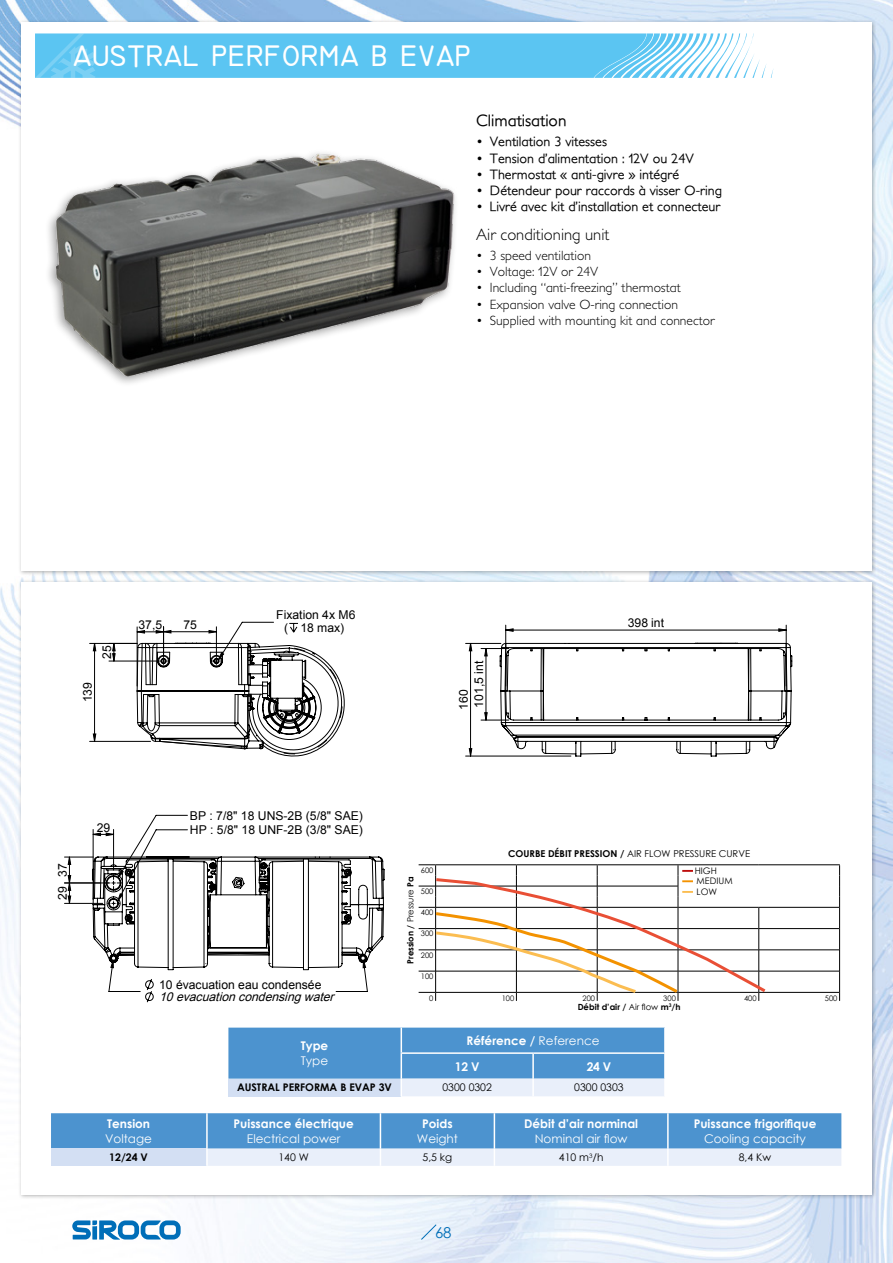
<style>
.page{position:relative;width:893px;height:1263px;background:#fff}
.page>*{position:absolute;margin:0;border:0;box-sizing:border-box;transform-origin:0 0}
.t1{font:700 30px "Technic";color:#fff}
.t2{font:300 16.5px "Petita";color:#000}
.t3{font:500 16.5px "Petita";color:#000}
.t4{font:15px "Century Gothic";color:#006eb8}
.t5{font:500 13.5px "Petita";color:#000}
.t6{font:300 13.5px "Petita";color:#000}
.t7{font:12.15px/15.5px "Arial";color:#000}
.t8{font:italic 12.15px "Arial";color:#000}
.t9{font:700 12px/26.2px "Century Gothic";color:#fff}
.t10{font:12px "Century Gothic";color:#fff}
.t11{font:10.5px "Century Gothic";color:#000}
.t12{font:700 10.5px "Century Gothic";color:#000}
.t13{font:700 9.45px "Century Gothic";color:#000}
.t14{font:9px/10.4px "Century Gothic";color:#000}
.t15{font:700 8.55px "Century Gothic";color:#000}
.t16{font:7.5px "Century Gothic";color:#000}
.s1{font-weight:400}
</style>
<div class="page">
<img style="left:0;top:0;width:893px;height:1263px">
<svg style="left:72px;top:1220px;width:109px;height:19px"></svg>
<svg style="left:421px;top:1224px;width:16px;height:16px"></svg>
<div style="left:18px;top:19px;width:858px;height:557px;background:#000;opacity:.3"></div>
<div style="left:21px;top:22px;width:851px;height:549px;background:#fff"></div>
<div style="left:21px;top:583px;width:851px;height:612px;background:#fff"></div>
<svg style="left:35px;top:33px;width:738px;height:45px;background:#72cdf3"></svg>
<img style="left:48px;top:153px;width:407px;height:230px">
<svg style="left:51px;top:1113px;width:790px;height:53px;background:#80b1dd"></svg>
<hr style="left:667px;top:1113px;width:2px;height:36px;background:#fff">
<hr style="left:892px;top:600px;width:1px;height:186px;background:#c0c0c0">
<hr style="left:51px;top:1262px;width:824px;height:1px;background:#c0c0c0">
<svg style="left:93px;top:621px;width:700px;height:136px"></svg>
<svg style="left:228px;top:1027px;width:437px;height:69px;background:#75aada"></svg>
<hr style="left:401px;top:1052px;width:132px;height:2px;background:#fff">
<hr style="left:533px;top:1052px;width:133px;height:2px;background:#fff">
<hr style="left:759px;top:864px;width:81px;height:1px;background:#000">
<hr style="left:759px;top:907px;width:80px;height:1px;background:#000">
<hr style="left:759px;top:928px;width:80px;height:1px;background:#000">
<hr style="left:759px;top:949px;width:80px;height:1px;background:#000">
<hr style="left:759px;top:971px;width:80px;height:1px;background:#000">
<hr style="left:759px;top:992px;width:80px;height:1px;background:#000">
<svg style="left:839px;top:865px;width:1px;height:136px"></svg>
<hr style="left:892px;top:793px;width:1px;height:234px;background:#c0c0c0">
<hr style="left:48px;top:1262px;width:386px;height:1px;background:#c0c0c0">
<hr style="left:496px;top:904px;width:1px;height:100px;background:#000">
<hr style="left:787px;top:904px;width:1px;height:100px;background:#000">
<hr style="left:837px;top:793px;width:1px;height:179px;background:#000">
<svg style="left:65px;top:814px;width:704px;height:189px"></svg>
<h1 class="t1" style="left:73px;top:39px;width:400px">AUSTRAL PERFORMA B EVAP</h1>
<p class="t3" style="left:476px;top:111px;width:92px">Climatisation</p>
<p class="t5" style="left:476px;top:134px;width:132px">• Ventilation 3 vitesses</p>
<p class="t5" style="left:476px;top:150px;width:219px">• Tension d’alimentation : 12V ou 24V</p>
<p class="t5" style="left:476px;top:166px;width:204px">• Thermostat « anti-givre » intégré</p>
<p class="t5" style="left:476px;top:182px;width:247px">• Détendeur pour raccords à visser O-ring</p>
<p class="t5" style="left:476px;top:199px;width:246px">• Livré avec kit d’installation et connecteur</p>
<p class="t2" style="left:476px;top:224px;width:135px">Air conditioning unit</p>
<p class="t6" style="left:476px;top:248px;width:116px">• 3 speed ventilation</p>
<p class="t6" style="left:476px;top:264px;width:124px">• Voltage: 12V or 24V</p>
<p class="t6" style="left:476px;top:280px;width:206px">• Including “anti-freezing” thermostat</p>
<p class="t6" style="left:476px;top:296px;width:203px">• Expansion valve O-ring connection</p>
<p class="t6" style="left:476px;top:312px;width:240px">• Supplied with mounting kit and connector</p>
<p class="t7" style="left:80px;top:702px;width:22px;rotate:-90deg">139</p>
<p class="t7" style="left:99px;top:659px;width:15px;rotate:-90deg">25</p>
<p class="t7" style="left:139px;top:617px;width:25px">37,5</p>
<p class="t7" style="left:276px;top:609px;width:81px;line-height:12.1px;text-align:center">Fixation 4x M6 ( 18 max)</p>
<p class="t7" style="left:183px;top:617px;width:15px">75</p>
<p class="t7" style="left:628px;top:615px;width:38px">398 int</p>
<p class="t7" style="left:456px;top:710px;width:50px;rotate:-90deg">160<br>101,5 int</p>
<p class="t7" style="left:55px;top:877px;width:15px;rotate:-90deg">37</p>
<p class="t7" style="left:55px;top:900px;width:15px;rotate:-90deg">29</p>
<p class="t7" style="left:58px;top:902px;width:15px;rotate:-90deg">37</p>
<p class="t7" style="left:97px;top:820px;width:15px">29</p>
<p class="t7" style="left:190px;top:809px;width:175px;line-height:14.2px">BP : 7/8" 18 UNS-2B (5/8" SAE)<br>HP : 5/8" 18 UNF-2B (3/8" SAE)</p>
<p class="t7" style="left:159px;top:977px;width:164px">10 évacuation eau condensée</p>
<p class="t8" style="left:159px;top:988px;width:180px">10evacuationcondensingwater</p>
<p class="t9" style="left:301px;top:1033px;width:29px">Type</p>
<p class="t10" style="left:301px;top:1053px;width:29px">Type</p>
<p class="t13" style="left:508px;top:847px;width:243px">COURBE DÉBIT PRESSION / <span class="s1">AIR FLOW PRESSURE CURVE</span></p>
<p class="t16" style="left:421px;top:865px;width:14px">600</p>
<p class="t14" style="left:695px;top:865px;width:39px">HIGH<br>MEDIUM</p>
<p class="t16" style="left:421px;top:886px;width:14px">500</p>
<p class="t14" style="left:697px;top:886px;width:22px">LOW</p>
<p class="t16" style="left:421px;top:908px;width:14px">400</p>
<p class="t16" style="left:421px;top:929px;width:14px">300</p>
<p class="t16" style="left:421px;top:950px;width:14px">200</p>
<p class="t16" style="left:421px;top:972px;width:14px">100</p>
<p class="t16" style="left:429px;top:993px;width:6px">0</p>
<p class="t16" style="left:502px;top:993px;width:14px">100</p>
<p class="t16" style="left:582px;top:993px;width:14px">200</p>
<p class="t16" style="left:663px;top:993px;width:14px">300</p>
<p class="t16" style="left:744px;top:993px;width:14px">400</p>
<p class="t16" style="left:825px;top:993px;width:14px">500</p>
<p class="t15" style="left:578px;top:1001px;width:104px">Débit d’air / <span class="s1">Air flow</span> m<sup>3</sup>/h</p>
<p class="t15" style="left:405px;top:964px;width:89px;rotate:-90deg">Pression / <span class="s1">Pressure</span> Pa</p>
<p class="t9" style="left:455px;top:1027px;width:146px;text-indent:12px">Référence / <span class="s1">Reference<br></span>12 V</p>
<p class="t9" style="left:587px;top:1053px;width:26px">24 V</p>
<p class="t12" style="left:237px;top:1081px;width:156px">AUSTRAL PERFORMA B EVAP 3V</p>
<p class="t11" style="left:442px;top:1081px;width:51px">0300 0302</p>
<p class="t11" style="left:574px;top:1081px;width:51px">0300 0303</p>
<p class="t9" style="left:107px;top:1110px;width:44px">Tension</p>
<p class="t10" style="left:105px;top:1131px;width:48px">Voltage</p>
<p class="t9" style="left:234px;top:1110px;width:122px">Puissance électrique</p>
<p class="t10" style="left:247px;top:1131px;width:95px">Electrical power</p>
<p class="t9" style="left:422px;top:1110px;width:32px">Poids</p>
<p class="t10" style="left:417px;top:1131px;width:43px">Weight</p>
<p class="t9" style="left:524px;top:1110px;width:115px">Débit d’air norminal</p>
<p class="t10" style="left:535px;top:1131px;width:94px">Nominal air flow</p>
<p class="t9" style="left:694px;top:1110px;width:124px">Puissance frigorifique</p>
<p class="t10" style="left:704px;top:1131px;width:104px">Cooling capacity</p>
<p class="t12" style="left:109px;top:1151px;width:40px">12/24 V</p>
<p class="t11" style="left:278px;top:1151px;width:32px">140 W</p>
<p class="t11" style="left:422px;top:1151px;width:31px">5,5 kg</p>
<p class="t11" style="left:559px;top:1151px;width:46px">410 m<sup>3</sup>/h</p>
<p class="t11" style="left:739px;top:1151px;width:34px">8,4 Kw</p>
<p class="t4" style="left:435px;top:1224px;width:18px">68</p>
</div>
